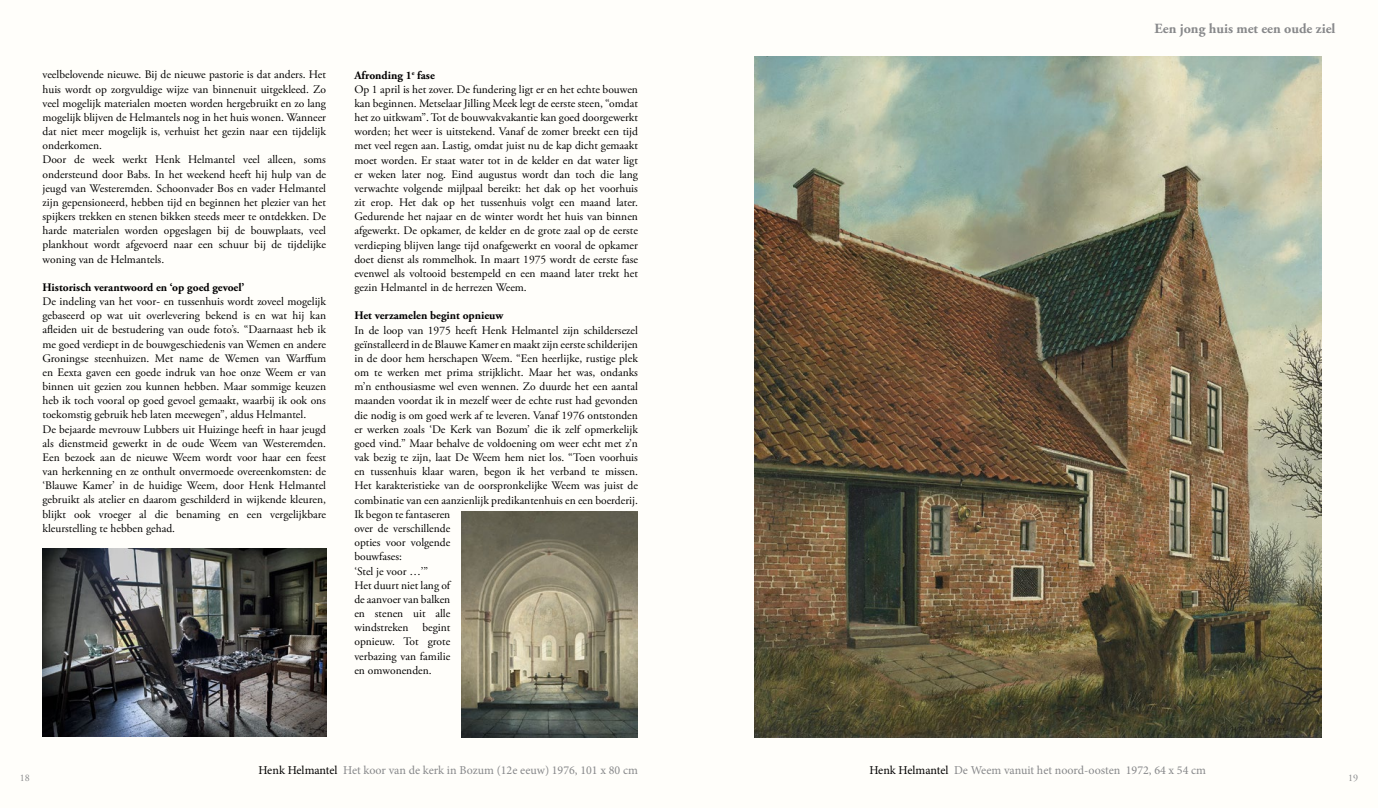
<style>
.page{position:relative;width:1378px;height:808px;background:#fff}
.page>*{position:absolute;margin:0;border:0;box-sizing:border-box;transform-origin:0 0}
.t1{font:700 14px "Adobe Garamond Pro";color:#87888a}
.t2{font:12px "Minion Pro";color:#87888a}
.t3{font:11.5px/14.2px "Adobe Garamond Pro";color:#000}
.t4{font:700 11.5px "Adobe Garamond Pro";color:#000}
.t5{font:10px "Adobe Garamond Pro";color:#87888a}
.s1{font-weight:700}
.s2{color:#000}
</style>
<div class="page">
<div style="left:0;top:0;width:689px;height:808px;background:#fffefa"></div>
<div style="left:689px;top:0;width:689px;height:808px;background:#fffefa"></div>
<img style="left:462px;top:511px;width:176px;height:226px">
<img style="left:43px;top:548px;width:283px;height:189px">
<img style="left:754px;top:57px;width:567px;height:680px">
<p class="t3" style="left:43px;top:68px;width:285px">veelbelovende nieuwe. Bij de nieuwe pastorie is dat anders. Het huis wordt op zorgvuldige wijze van binnenuit uitgekleed. Zo veel mogelijk materialen moeten worden hergebruikt en zo lang mogelijk blijven de Helmantels nog in het huis wonen. Wanneer dat niet meer mogelijk is, verhuist het gezin naar een tijdelijk onderkomen.<br>Door de week werkt Henk Helmantel veel alleen, soms ondersteund door Babs. In het weekend heeft hij hulp van de jeugd van Westeremden. Schoonvader Bos en vader Helmantel zijn gepensioneerd, hebben tijd en beginnen het plezier van het spijkers trekken en stenen bikken steeds meer te ontdekken. De harde materialen worden opgeslagen bij de bouwplaats, veel plankhout wordt afgevoerd naar een schuur bij de tijdelijke woning van de Helmantels.</p>
<p class="t4" style="left:43px;top:281px;width:203px">Historisch verantwoord en ‘op goed gevoel’</p>
<p class="t3" style="left:43px;top:295px;width:285px">De indeling van het voor- en tussenhuis wordt zoveel mogelijk gebaseerd op wat uit overlevering bekend is en wat hij kan afleiden uit de bestudering van oude foto’s. “Daarnaast heb ik me goed verdiept in de bouwgeschiedenis van Wemen en andere Groningse steenhuizen. Met name de Wemen van Warffum en Eexta gaven een goede indruk van hoe onze Weem er van binnen uit gezien zou kunnen hebben. Maar sommige keuzen heb ik toch vooral op goed gevoel gemaakt, waarbij ik ook ons toekomstig gebruik heb laten meewegen”, aldus Helmantel.<br>De bejaarde mevrouw Lubbers uit Huizinge heeft in haar jeugd als dienstmeid gewerkt in de oude Weem van Westeremden.<br>Een bezoek aan de nieuwe Weem wordt voor haar een feest van herkenning en ze onthult onvermoede overeenkomsten: de ‘Blauwe Kamer’ in de huidige Weem, door Henk Helmantel gebruikt als atelier en daarom geschilderd in wijkende kleuren, blijkt ook vroeger al die benaming en een vergelijkbare kleurstelling te hebben gehad.</p>
<p class="t3" style="left:354px;top:68px;width:285px"><span class="s1">Afronding 1</span><sup>e</sup> <span class="s1">fase<br></span>Op 1 april is het zover. De fundering ligt er en het echte bouwen kan beginnen. Metselaar Jilling Meek legt de eerste steen, “omdat het zo uitkwam”. Tot de bouwvakvakantie kan goed doorgewerkt worden; het weer is uitstekend. Vanaf de zomer breekt een tijd met veel regen aan. Lastig, omdat juist nu de kap dicht gemaakt moet worden. Er staat water tot in de kelder en dat water ligt er weken later nog. Eind augustus wordt dan toch die lang verwachte volgende mijlpaal bereikt: het dak op het voorhuis zit erop. Het dak op het tussenhuis volgt een maand later.<br>Gedurende het najaar en de winter wordt het huis van binnen afgewerkt. De opkamer, de kelder en de grote zaal op de eerste verdieping blijven lange tijd onafgewerkt en vooral de opkamer doet dienst als rommelhok. In maart 1975 wordt de eerste fase evenwel als voltooid bestempeld en een maand later trekt het gezin Helmantel in de herrezen Weem.</p>
<p class="t4" style="left:354px;top:309px;width:150px">Het verzamelen begint opnieuw</p>
<p class="t3" style="left:354px;top:323px;width:285px">In de loop van 1975 heeft Henk Helmantel zijn schildersezel geïnstalleerd in de Blauwe Kamer en maakt zijn eerste schilderijen in de door hem herschapen Weem. “Een heerlijke, rustige plek om te werken met prima strijklicht. Maar het was, ondanks m’n enthousiasme wel even wennen. Zo duurde het een aantal maanden voordat ik in mezelf weer de echte rust had gevonden die nodig is om goed werk af te leveren. Vanaf 1976 ontstonden er werken zoals ‘De Kerk van Bozum’ die ik zelf opmerkelijk goed vind.” Maar behalve de voldoening om weer echt met z’n vak bezig te zijn, laat De Weem hem niet los. “Toen voorhuis en tussenhuis klaar waren, begon ik het verband te missen.<br>Het karakteristieke van de oorspronkelijke Weem was juist de combinatie van een aanzienlijk predikantenhuis en een boerderij.<br>Ik begon te fantaseren<br>over de verschillende<br>opties voor volgende<br>bouwfases:<br>‘Stel je voor …’”<br>Het duurt niet lang of<br>de aanvoer van balken<br>en stenen uit alle<br>windstreken begint<br>opnieuw. Tot grote<br>verbazing van familie<br>en omwonenden.</p>
<p class="t1" style="left:1154px;top:20px;width:182px">Een jong huis met een oude ziel</p>
<p class="t2" style="left:258px;top:762px;width:381px"><span class="s2">Henk Helmantel</span> Het koor van de kerk in Bozum (12e eeuw) 1976, 101 x 80 cm</p>
<p class="t2" style="left:869px;top:762px;width:338px"><span class="s2">Henk Helmantel</span> De Weem vanuit het noord-oosten 1972, 64 x 54 cm</p>
<p class="t5" style="left:20px;top:772px;width:11px">18</p>
<p class="t5" style="left:1348px;top:772px;width:11px">19</p>
</div>
